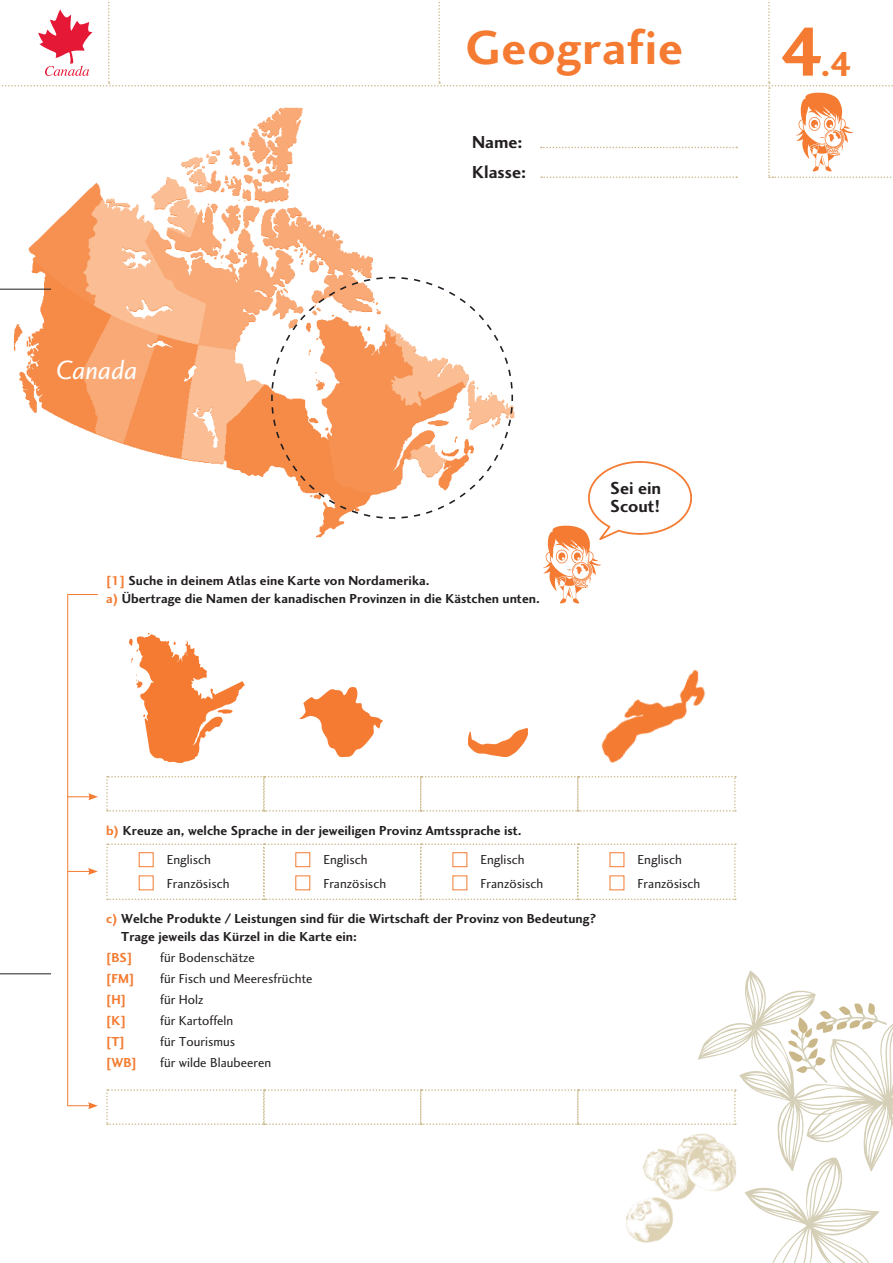
<style>
.page{position:relative;width:893px;height:1263px;background:#fff}
.page>*{position:absolute;margin:0;border:0;box-sizing:border-box;transform-origin:0 0}
.t1{font:49.5px "Charlotte Sans Bold Plain";letter-spacing:.02em;color:#f47b31}
.t2{font:36px "Charlotte Sans Bold Plain";color:#f47b31}
.t3{font:27.3px "Charlotte Sans Book Italic Plain";letter-spacing:-.005em;color:#fff}
.t4{font:18px/30px "Charlotte Sans Bold Plain";color:#231f20}
.t5{font:13.5px/18px "Charlotte Sans Bold Plain";letter-spacing:.005em;color:#231f20}
.t6{font:13.5px/24px "Charlotte Sans Book Plain";letter-spacing:.005em;color:#231f20}
.t7{font:13.5px "Charlotte Sans Bold Plain";color:#f47b31}
.s1{color:#f47b31}
.s2{font-size:72px}
</style>
<div class="page">
<svg style="left:0;top:0;width:893px;height:178px"></svg>
<img style="left:14px;top:108px;width:546px;height:430px">
<svg style="left:270px;top:276px;width:244px;height:244px"></svg>
<img style="left:130px;top:633px;width:115px;height:130px">
<img style="left:300px;top:688px;width:83px;height:70px">
<img style="left:468px;top:729px;width:60px;height:28px">
<img style="left:601px;top:669px;width:104px;height:94px">
<svg style="left:106px;top:776px;width:630px;height:36px"></svg>
<svg style="left:106px;top:843px;width:630px;height:57px"></svg>
<svg style="left:106px;top:970px;width:787px;height:293px"></svg>
<svg style="left:68px;top:868px;width:30px;height:7px"></svg>
<svg style="left:68px;top:1102px;width:30px;height:7px"></svg>
<div style="left:139px;top:852px;width:15px;height:15px;border:1px solid #f47b31"></div>
<div style="left:295px;top:852px;width:15px;height:15px;border:1px solid #f47b31"></div>
<div style="left:452px;top:852px;width:15px;height:15px;border:1px solid #f47b31"></div>
<div style="left:609px;top:852px;width:15px;height:15px;border:1px solid #f47b31"></div>
<img style="left:542px;top:526px;width:59px;height:78px">
<img style="left:588px;top:461px;width:103px;height:79px">
<svg style="left:67px;top:594px;width:31px;height:206px"></svg>
<hr style="left:67px;top:797px;width:1px;height:309px;background:#f47b31">
<hr style="left:0;top:289px;width:51px;height:1px;background:#231f20">
<hr style="left:0;top:973px;width:51px;height:1px;background:#231f20">
<h1 class="t1" style="left:466px;top:18px;width:219px">Geografie</h1>
<h3 class="t4" style="left:472px;top:127px;width:56px">Name:<br>Klasse:</h3>
<h3 class="t3" style="left:56px;top:353px;width:83px">Canada</h3>
<p class="t5" style="left:106px;top:572px;width:435px"><span class="s1">[1]</span> Suche in deinem Atlas eine Karte von Nordamerika.<br><span class="s1">a)</span> Übertrage die Namen der kanadischen Provinzen in die Kästchen unten.</p>
<h3 class="t4" style="left:610px;top:479px;width:53px;line-height:18px">Sei ein<br>Scout!</h3>
<h2 class="t2" style="left:780px;top:42px;width:73px"><span class="s2">4</span>.4</h2>
<p class="t5" style="left:106px;top:821px;width:417px"><span class="s1">b)</span> Kreuze an, welche Sprache in der jeweiligen Provinz Amtssprache ist.</p>
<p class="t6" style="left:167px;top:847px;width:64px">Englisch<br>Französisch</p>
<p class="t6" style="left:323px;top:847px;width:64px">Englisch<br>Französisch</p>
<p class="t6" style="left:480px;top:847px;width:64px">Englisch<br>Französisch</p>
<p class="t6" style="left:637px;top:847px;width:64px">Englisch<br>Französisch</p>
<p class="t5" style="left:121px;top:909px;width:476px;text-indent:-15px"><span class="s1">c)</span> Welche Produkte / Leistungen sind für die Wirtschaft der Provinz von Bedeutung?<br>Trage jeweils das Kürzel in die Karte ein:</p>
<p class="t7" style="left:106px;top:949px;width:27px">[BS]</p>
<p class="t6" style="left:160px;top:945px;width:96px">für Bodenschätze</p>
<p class="t7" style="left:106px;top:970px;width:29px">[FM]</p>
<p class="t6" style="left:160px;top:966px;width:154px">für Fisch und Meeresfrüchte</p>
<p class="t7" style="left:106px;top:991px;width:21px">[H]</p>
<p class="t6" style="left:160px;top:987px;width:45px">für Holz</p>
<p class="t7" style="left:106px;top:1012px;width:21px">[K]</p>
<p class="t6" style="left:160px;top:1008px;width:74px">für Kartoffeln</p>
<p class="t7" style="left:106px;top:1033px;width:20px">[T]</p>
<p class="t6" style="left:160px;top:1029px;width:77px">für Tourismus</p>
<p class="t7" style="left:106px;top:1054px;width:32px">[WB]</p>
<p class="t6" style="left:160px;top:1050px;width:112px">für wilde Blaubeeren</p>
</div>
